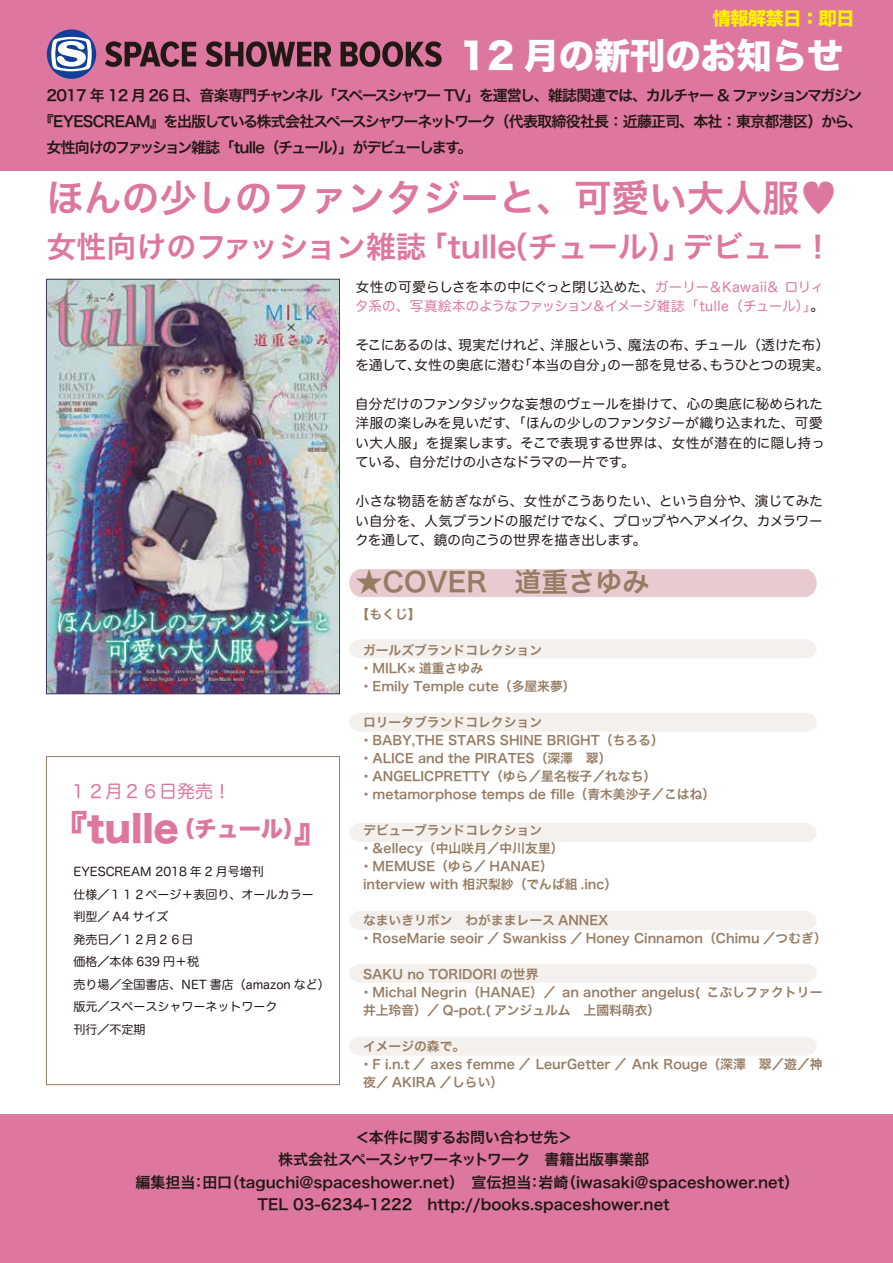
<style>
.page{position:relative;width:893px;height:1263px;background:#fff}
.page>*{position:absolute;margin:0;border:0;box-sizing:border-box;transform-origin:0 0}
.t1{font:37.65px "Hira Kaku Pro N W6";color:#de779f}
.t2{font:36.3px "Hira Kaku Std W8";color:#de779f}
.t3{font:35.55px "Hira Kaku Std W8";color:#fff}
.t4{font:30px "Hira Kaku Pro N W6";color:#de779f}
.t5{font:27px "Hira Kaku Pro N W6";color:#967c63}
.t6{font:18px "Hira Maru Pro N W4";color:#de779f}
.t7{font:18px "Hira Kaku Std N W8";letter-spacing:-.05em;color:#fff100}
.t8{font:15px/22.5px "Hira Kaku Pro W6";color:#221815;text-align:center}
.t9{font:15px "Hira Kaku Pro N W6";letter-spacing:-.05em;color:#221815}
.t10{font:15px "Hira Kaku Pro N W6";letter-spacing:-.09em;color:#221815}
.t11{font:15px "Hira Kaku Pro N W6";letter-spacing:-.11em;color:#221815}
.t12{font:13.5px/19.5px "Hira Maru Pro N W4";color:#221815}
.t13{font:13.5px/19.5px "Hira Maru Pro N W4";letter-spacing:.015em;color:#de779f}
.t14{font:12.75px/18px "Hira Kaku Pro N W6";color:#967c63}
.t15{font:12px/22.5px "Hira Maru Pro N W4";color:#221815}
.s1{color:#221815}
.s2{font-size:22.2px}
</style>
<div class="page">
<div style="left:349px;top:569px;width:468px;height:28px;background:#e8cbd0"></div>
<div style="left:349px;top:639px;width:468px;height:19px;background:#f4f0ed"></div>
<div style="left:349px;top:713px;width:468px;height:19px;background:#f4f0ed"></div>
<div style="left:349px;top:823px;width:468px;height:19px;background:#f4f0ed"></div>
<div style="left:349px;top:964px;width:468px;height:19px;background:#f4f0ed"></div>
<div style="left:349px;top:911px;width:468px;height:19px;background:#f4f0ed"></div>
<div style="left:349px;top:1037px;width:468px;height:18px;background:#f4f0ed"></div>
<div style="left:0;top:1115px;width:892px;height:148px;background:#de779f"></div>
<div style="left:0;top:0;width:893px;height:170px;background:#de779f"></div>
<div style="left:46px;top:756px;width:294px;height:329px;border:1px solid #967c63"></div>
<svg style="left:105px;top:41px;width:226px;height:26px"></svg>
<svg style="left:341px;top:41px;width:101px;height:26px"></svg>
<div style="left:47px;top:29px;width:49px;height:50px;background:#124098;border-radius:50%"></div>
<svg style="left:51px;top:37px;width:41px;height:34px"></svg>
<img style="left:48px;top:281px;width:290px;height:411px">
<div style="left:46px;top:279px;width:294px;height:415px;border:1px solid #35365d"></div>
<h3 class="t7" style="left:712px;top:8px;width:144px">情報解禁日：即日</h3>
<h3 class="t3" style="left:460px;top:36px;width:385px">12 月の新刊のお知らせ</h3>
<p class="t10" style="left:46px;top:81px;width:817px">2017 年 12 月 26 日、音楽専門チャンネル「スペースシャワー TV」を運営し、雑誌関連では、カルチャー &amp; ファッションマガジン</p>
<p class="t9" style="left:39px;top:108px;width:825px">『EYESCREAM』を出版している株式会社スペースシャワーネットワーク（代表取締役社長：近藤正司、本社：東京都港区）から、</p>
<p class="t11" style="left:46px;top:134px;width:428px">女性向けのファッション雑誌「tulle（チュール）」がデビューします。</p>
<h1 class="t1" style="left:46px;top:164px;width:793px">ほんの少しのファンタジーと、可愛い大人服♥</h1>
<h3 class="t4" style="left:46px;top:220px;width:788px">女性向けのファッション雑誌「tulle（チュール）」デビュー！</h3>
<p class="t13" style="left:355px;top:276px;width:470px"><span class="s1">女性の可愛らしさを本の中にぐっと閉じ込めた、</span>ガーリー＆Kawaii&amp; ロリィタ系の、写真絵本のようなファッション＆イメージ雑誌「tulle（チュール）」<span class="s1">。</span></p>
<p class="t12" style="left:355px;top:335px;width:475px">そこにあるのは、現実だけれど、洋服という、魔法の布、チュール（透けた布）を通して、女性の奥底に潜む「本当の自分」の一部を見せる、もうひとつの現実。</p>
<p class="t12" style="left:355px;top:393px;width:471px">自分だけのファンタジックな妄想のヴェールを掛けて、心の奥底に秘められた洋服の楽しみを見いだす、「ほんの少しのファンタジーが織り込まれた、可愛い大人服」を提案します。そこで表現する世界は、女性が潜在的に隠し持っている、自分だけの小さなドラマの一片です。</p>
<p class="t12" style="left:355px;top:491px;width:469px;text-align:justify">小さな物語を紡ぎながら、女性がこうありたい、という自分や、演じてみたい自分を、人気ブランドの服だけでなく、プロップやヘアメイク、カメラワークを通して、鏡の向こうの世界を描き出します。</p>
<h3 class="t6" style="left:69px;top:776px;width:164px">１２月２６日発売！</h3>
<h2 class="t2" style="left:51px;top:808px;width:281px">『tulle<span class="s2">（チュール）</span>』</h2>
<p class="t15" style="left:74px;top:860px;width:258px">EYESCREAM 2018 年 2 月号増刊<br>仕様／１１２ページ＋表回り、オールカラー<br>判型／ A4 サイズ<br>発売日／１２月２６日<br>価格／本体 639 円＋税<br>売り場／全国書店、NET 書店（amazon など）版元／スペースシャワーネットワーク<br>刊行／不定期</p>
<h3 class="t5" style="left:356px;top:558px;width:295px">★COVER　道重さゆみ</h3>
<p class="t14" style="left:357px;top:605px;width:65px">【もくじ】</p>
<p class="t14" style="left:360px;top:641px;width:217px">ガールズブランドコレクション・MILK× 道重さゆみ<br>・Emily Temple cute（多屋来夢）</p>
<p class="t14" style="left:360px;top:713px;width:357px">ロリータブランドコレクション<br>・BABY,THE STARS SHINE BRIGHT（ちろる）・ALICE and the PIRATES（深澤　翠）・ANGELICPRETTY（ゆら／星名桜子／れなち）・metamorphose temps de fille（青木美沙子／こはね）</p>
<p class="t14" style="left:360px;top:821px;width:259px">デビューブランドコレクション<br>・&amp;ellecy（中山咲月／中川友里）・MEMUSE（ゆら／ HANAE）interview with 相沢梨紗（でんぱ組 .inc）</p>
<p class="t14" style="left:360px;top:911px;width:468px">なまいきリボン　わがままレース ANNEX<br>・RoseMarie seoir ／ Swankiss ／ Honey Cinnamon（Chimu ／つむぎ）</p>
<p class="t14" style="left:360px;top:965px;width:464px">SAKU no TORIDORI の世界<br>・Michal Negrin（HANAE）／ an another angelus( こぶしファクトリー井上玲音）／ Q-pot.( アンジュルム　上國料萌衣）　</p>
<p class="t14" style="left:360px;top:1037px;width:464px">イメージの森で。<br>・F i.n.t ／ axes femme ／ LeurGetter ／ Ank Rouge（深澤　翠／遊／神夜／ AKIRA ／しらい）</p>
<p class="t8" style="left:136px;top:1125px;width:665px">＜本件に関するお問い合わせ先＞<br>株式会社スペースシャワーネットワーク　書籍出版事業部<br>編集担当：田口（taguchi@spaceshower.net）　宣伝担当：岩崎（iwasaki@spaceshower.net）TEL 03-6234-1222　http://books.spaceshower.net</p>
</div>
